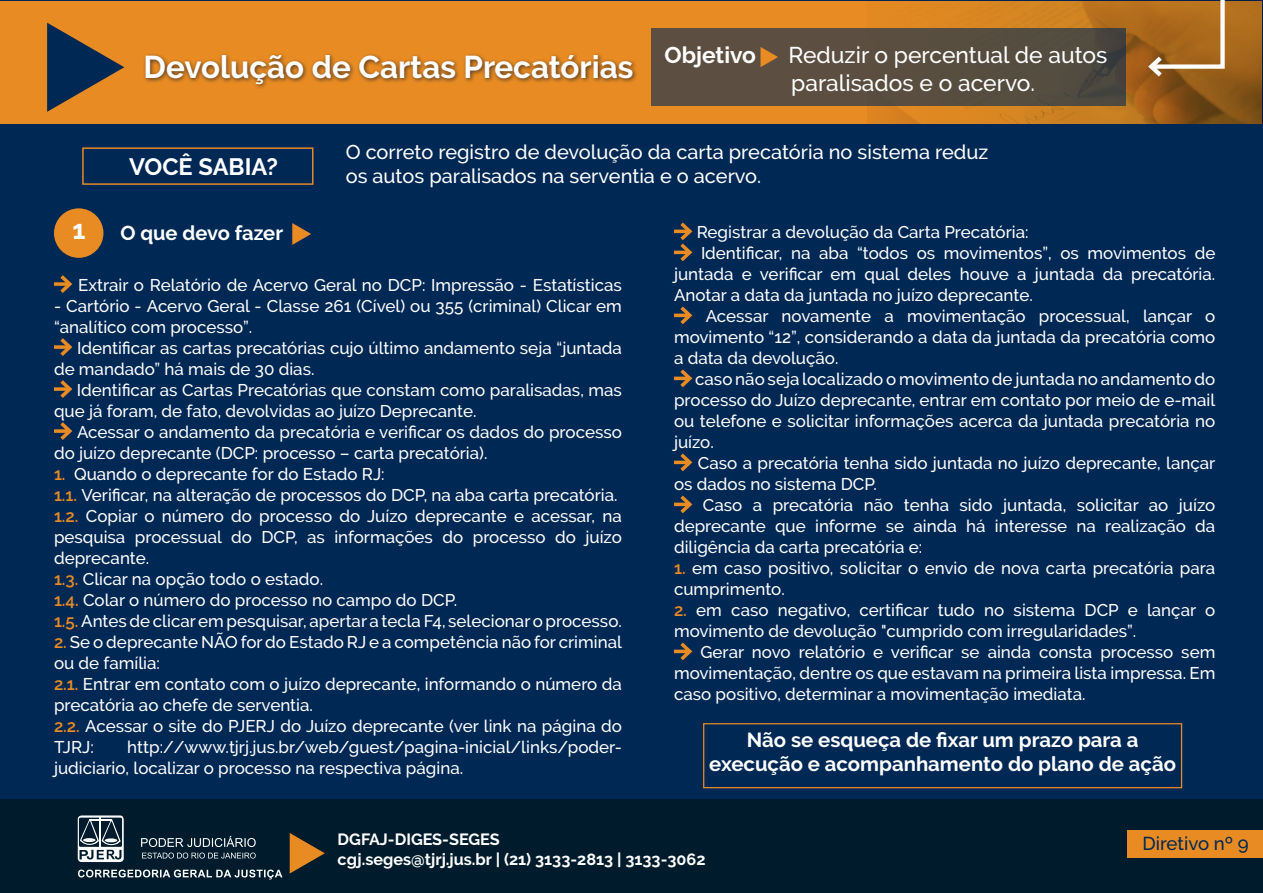
<style>
.page{position:relative;width:1263px;height:893px;background:#002855}
.page>*{position:absolute;margin:0;border:0;box-sizing:border-box;transform-origin:0 0}
.t1{font:700 31.35px "Raleway";color:#fff}
.t2{font:700 26.55px "Raleway";color:#fff}
.t3{font:700 23.7px "Raleway";color:#fff}
.t4{font:500 22.8px "Raleway";color:#fff}
.t5{font:700 22.8px "Raleway";color:#fff}
.t6{font:700 20.25px/24.5px "Raleway";color:#fff;text-align:center}
.t7{font:700 20.1px "Raleway";color:#fff}
.t8{font:500 19.95px "Raleway";color:#fff}
.t9{font:500 18.6px "Raleway";color:#002855}
.t10{font:500 16.95px/21px "Raleway";color:#fff}
.t11{font:700 16.2px "Raleway";color:#fff}
.s1{font-weight:600;color:#e88b23}
</style>
<div class="page">
<div style="left:1px;top:1px;width:1261px;height:122px;background:#e88b23"></div>
<img style="left:871px;top:0;width:392px;height:123px">
<div style="left:143px;top:52px;width:496px;height:38px;background:#231f20;opacity:.75"></div>
<div style="left:54px;top:208px;width:49px;height:50px;background:#e88b23;border-radius:50%"></div>
<div style="left:82px;top:147px;width:231px;height:38px;border:1px solid #e88b23"></div>
<div style="left:0;top:799px;width:1263px;height:94px;background:#001b2b"></div>
<svg style="left:141px;top:836px;width:115px;height:22px"></svg>
<svg style="left:78px;top:869px;width:204px;height:10px"></svg>
<svg style="left:78px;top:815px;width:46px;height:47px"></svg>
<svg style="left:290px;top:833px;width:35px;height:40px"></svg>
<div style="left:1127px;top:830px;width:136px;height:28px;background:#e88b23"></div>
<svg style="left:47px;top:23px;width:77px;height:89px"></svg>
<div style="left:652px;top:28px;width:474px;height:78px;background:linear-gradient(to right,#615142,#4f493f)"></div>
<svg style="left:760px;top:47px;width:18px;height:20px"></svg>
<svg style="left:292px;top:223px;width:19px;height:22px"></svg>
<svg style="left:54px;top:282px;width:3px;height:4px"></svg>
<svg style="left:57px;top:275px;width:16px;height:18px"></svg>
<svg style="left:54px;top:345px;width:3px;height:4px"></svg>
<svg style="left:57px;top:338px;width:16px;height:18px"></svg>
<svg style="left:54px;top:387px;width:3px;height:4px"></svg>
<svg style="left:57px;top:380px;width:16px;height:18px"></svg>
<svg style="left:54px;top:429px;width:3px;height:4px"></svg>
<svg style="left:57px;top:422px;width:16px;height:18px"></svg>
<svg style="left:1145px;top:0;width:82px;height:81px;background:#ad7432"></svg>
<div style="left:703px;top:723px;width:479px;height:65px;border:1px solid #e88b23"></div>
<hr style="left:674px;top:230px;width:16px;height:3px;background:#e88b23">
<hr style="left:674px;top:251px;width:16px;height:3px;background:#e88b23">
<svg style="left:677px;top:222px;width:16px;height:40px"></svg>
<hr style="left:674px;top:314px;width:16px;height:3px;background:#e88b23">
<svg style="left:677px;top:306px;width:16px;height:19px"></svg>
<hr style="left:674px;top:377px;width:16px;height:3px;background:#e88b23">
<svg style="left:677px;top:369px;width:16px;height:19px"></svg>
<hr style="left:674px;top:461px;width:16px;height:3px;background:#e88b23">
<svg style="left:677px;top:453px;width:16px;height:19px"></svg>
<hr style="left:674px;top:503px;width:16px;height:3px;background:#e88b23">
<svg style="left:677px;top:495px;width:16px;height:19px"></svg>
<hr style="left:674px;top:650px;width:16px;height:3px;background:#e88b23">
<svg style="left:677px;top:642px;width:16px;height:19px"></svg>
<p class="t1" style="left:144px;top:49px;width:491px">Devolução de Cartas Precatórias</p>
<p class="t5" style="left:664px;top:42px;width:93px">Objetivo</p>
<p class="t4" style="left:788px;top:42px;width:320px">Reduzir o percentual de autos</p>
<p class="t4" style="left:791px;top:69px;width:245px">paralisados e o acervo.</p>
<p class="t3" style="left:129px;top:153px;width:150px">VOCÊ SABIA?</p>
<p class="t8" style="left:346px;top:141px;width:644px">O correto registro de devolução da carta precatória no sistema reduz</p>
<p class="t8" style="left:346px;top:164px;width:417px">os autos paralisados na serventia e o acervo.</p>
<p class="t2" style="left:73px;top:215px;width:15px">1</p>
<p class="t7" style="left:120px;top:221px;width:164px">O que devo fazer</p>
<p class="t10" style="left:697px;top:222px;width:333px">Registrar a devolução da Carta Precatória:</p>
<p class="t10" style="left:674px;top:243px;width:543px;text-align:justify;text-indent:27px">Identificar, na aba “todos os movimentos”, os movimentos de juntada e verificar em qual deles houve a juntada da precatória.<br>Anotar a data da juntada no juízo deprecante.</p>
<p class="t10" style="left:674px;top:306px;width:543px;text-align:justify;text-indent:32px">Acessar novamente a movimentação processual, lançar o movimento “12”, considerando a data da juntada da precatória como a data da devolução.</p>
<p class="t10" style="left:674px;top:369px;width:543px;text-align:justify;text-indent:21px">caso não seja localizado o movimento de juntada no andamento do processo do Juízo deprecante, entrar em contato por meio de e-mail ou telefone e solicitar informações acerca da juntada precatória no juízo.</p>
<p class="t10" style="left:674px;top:453px;width:543px;text-indent:24px">Caso a precatória tenha sido juntada no juízo deprecante, lançar os dados no sistema DCP.</p>
<p class="t10" style="left:674px;top:495px;width:543px;text-align:justify;text-indent:29px">Caso a precatória não tenha sido juntada, solicitar ao juízo deprecante que informe se ainda há interesse na realização da diligência da carta precatória e:</p>
<p class="t10" style="left:674px;top:558px;width:543px"><span class="s1">1.</span> em caso positivo, solicitar o envio de nova carta precatória para cumprimento.</p>
<p class="t10" style="left:674px;top:600px;width:543px"><span class="s1">2.</span> em caso negativo, certificar tudo no sistema DCP e lançar o movimento de devolução "cumprido com irregularidades”.</p>
<p class="t10" style="left:674px;top:642px;width:543px;text-align:justify;text-indent:26px">Gerar novo relatório e verificar se ainda consta processo sem movimentação, dentre os que estavam na primeira lista impressa. Em caso positivo, determinar a movimentação imediata.</p>
<p class="t10" style="left:78px;top:274px;width:545px">Extrair o Relatório de Acervo Geral no DCP: Impressão - Estatísticas</p>
<p class="t10" style="left:54px;top:295px;width:569px">- Cartório - Acervo Geral - Classe 261 (Cível) ou 355 (criminal) Clicar em “analítico com processo”.</p>
<p class="t10" style="left:54px;top:337px;width:569px;text-indent:23px">Identificar as cartas precatórias cujo último andamento seja “juntada de mandado” há mais de 30 dias.</p>
<p class="t10" style="left:54px;top:379px;width:569px;text-indent:23px">Identificar as Cartas Precatórias que constam como paralisadas, mas que já foram, de fato, devolvidas ao juízo Deprecante.</p>
<p class="t10" style="left:54px;top:421px;width:569px;text-indent:23px">Acessar o andamento da precatória e verificar os dados do processo do juízo deprecante (DCP: processo – carta precatória).</p>
<p class="t10" style="left:54px;top:463px;width:332px"><span class="s1">1.</span> Quando o deprecante for do Estado RJ:</p>
<p class="t10" style="left:54px;top:484px;width:565px"><span class="s1">1.1.</span> Verificar, na alteração de processos do DCP, na aba carta precatória.</p>
<p class="t10" style="left:54px;top:505px;width:569px;text-align:justify"><span class="s1">1.2.</span> Copiar o número do processo do Juízo deprecante e acessar, na pesquisa processual do DCP, as informações do processo do juízo deprecante.</p>
<p class="t10" style="left:54px;top:568px;width:271px"><span class="s1">1.3.</span> Clicar na opção todo o estado.</p>
<p class="t10" style="left:54px;top:589px;width:405px"><span class="s1">1.4.</span> Colar o número do processo no campo do DCP.</p>
<p class="t10" style="left:54px;top:610px;width:569px"><span class="s1">1.5.</span> Antes de clicar em pesquisar, apertar a tecla F4, selecionar o processo.</p>
<p class="t10" style="left:54px;top:631px;width:569px"><span class="s1">2.</span> Se o deprecante NÃO for do Estado RJ e a competência não for criminal ou de família:</p>
<p class="t10" style="left:54px;top:673px;width:569px"><span class="s1">2.1.</span> Entrar em contato com o juízo deprecante, informando o número da precatória ao chefe de serventia.</p>
<p class="t10" style="left:54px;top:715px;width:569px"><span class="s1">2.2.</span> Acessar o site do PJERJ do Juízo deprecante (ver link na página do<br>TJRJ:</p>
<p class="t10" style="left:54px;top:736px;width:569px;text-indent:73px">http://www.tjrj.jus.br/web/guest/pagina-inicial/links/poder&shy;judiciario, localizar o processo na respectiva página.</p>
<p class="t6" style="left:709px;top:727px;width:468px">Não se esqueça de fixar um prazo para a execução e acompanhamento do plano de ação</p>
<p class="t11" style="left:338px;top:830px;width:164px">DGFAJ-DIGES-SEGES</p>
<p class="t11" style="left:338px;top:850px;width:369px">cgj.seges@tjrj.jus.br | (21) 3133-2813 | 3133-3062</p>
<p class="t9" style="left:1142px;top:833px;width:108px">Diretivo nº 9</p>
</div>
